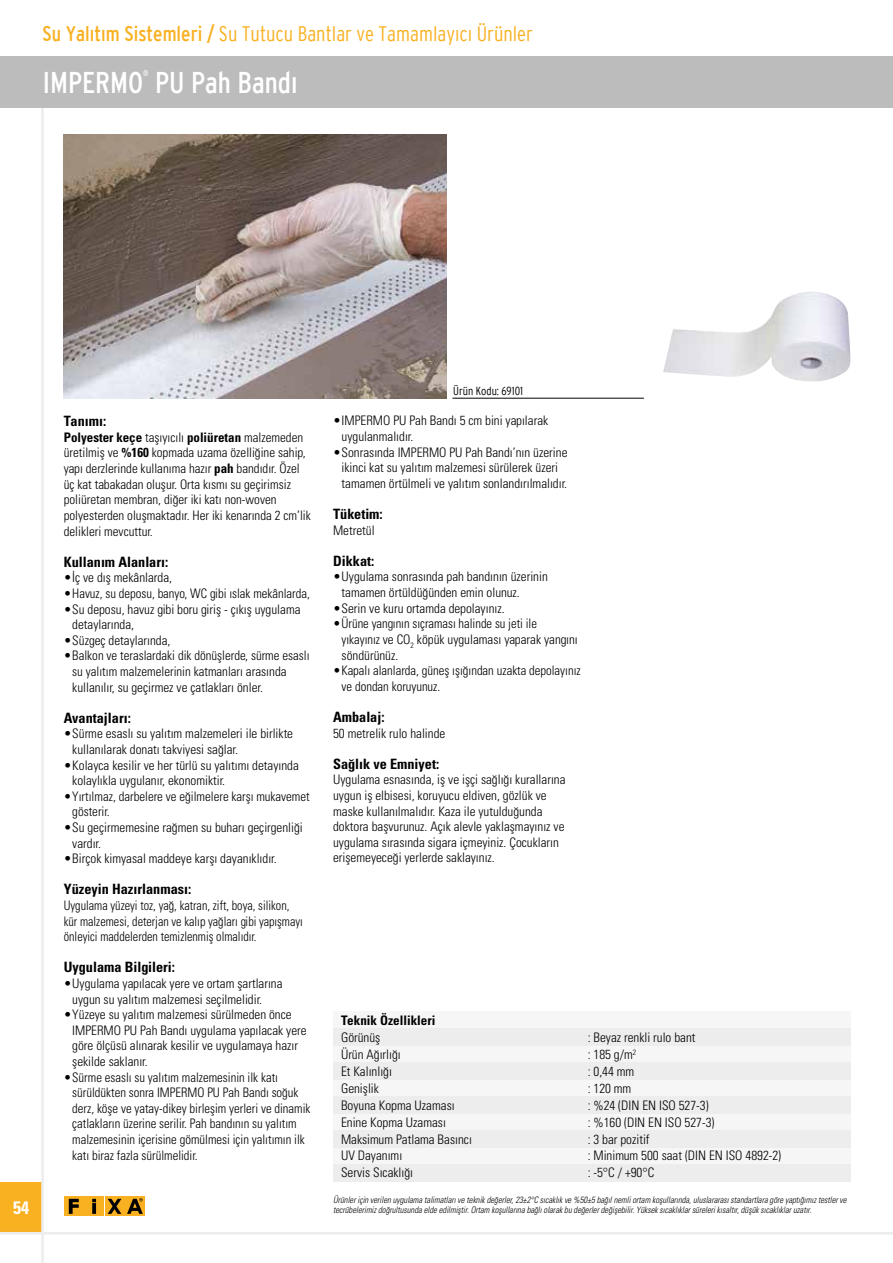
<style>
.page{position:relative;width:893px;height:1263px;background:#fff}
.page>*{position:absolute;margin:0;border:0;box-sizing:border-box;transform-origin:0 0}
.t1{font:condensed 30px "Interstate";color:#fff}
.t2{font:300 condensed 21px "Interstate";color:#f9b122}
.t3{font:18px "Univers Cond Bd Tr";color:#fff}
.t4{font:14.25px "Univers Cond Bd Tr";color:#000}
.t5{font:13.2px/15.6px "Univers Cond Light Tr";color:#000}
.t6{font:13.2px/15.6px "Univers Cond Light Tr";color:#000;scale:.93 1}
.t7{font:13.2px/15.6px "Univers Cond Light Tr";color:#000;scale:.96 1}
.t8{font:13.2px "Univers Cond Bd Tr";color:#000}
.t9{font:300 condensed 11.7px "Interstate";color:#000}
.t10{font:9px/9.3px "Univers Cond Light Ita Tr";color:#000;scale:.94 1}
.t11{font:condensed 8.25px "Interstate";color:#fff}
.s1{font-weight:400}
.s2{font-family:"Univers Cond Light Tr"}
.s3{font-family:"Univers Cond Bd Tr"}
</style>
<div class="page">
<div style="left:0;top:1182px;width:43px;height:51px;background:#f9b122"></div>
<hr style="left:0;top:1232px;width:893px;height:2px;background:#ededed">
<hr style="left:41px;top:60px;width:3px;height:1203px;background:#ededed">
<svg style="left:64px;top:1197px;width:19px;height:19px"></svg>
<svg style="left:69px;top:1199px;width:10px;height:15px"></svg>
<div style="left:85px;top:1197px;width:19px;height:19px;background:#f9b122"></div>
<svg style="left:92px;top:1203px;width:4px;height:11px"></svg>
<svg style="left:92px;top:1199px;width:4px;height:3px"></svg>
<div style="left:105px;top:1197px;width:19px;height:19px;background:#f9b122"></div>
<svg style="left:108px;top:1199px;width:13px;height:15px"></svg>
<div style="left:125px;top:1197px;width:19px;height:19px;background:#f9b122"></div>
<svg style="left:127px;top:1198px;width:16px;height:16px"></svg>
<div style="left:0;top:56px;width:893px;height:51px;background:#bcbcbc"></div>
<img style="left:663px;top:292px;width:188px;height:90px">
<img style="left:64px;top:135px;width:382px;height:263px">
<hr style="left:452px;top:398px;width:192px;height:1px;background:#000">
<div style="left:333px;top:1079px;width:517px;height:17px;background:#f6f6f6"></div>
<div style="left:333px;top:1113px;width:517px;height:17px;background:#f6f6f6"></div>
<div style="left:333px;top:1147px;width:517px;height:17px;background:#f6f6f6"></div>
<div style="left:333px;top:1045px;width:517px;height:17px;background:#f6f6f6"></div>
<div style="left:333px;top:1011px;width:517px;height:17px;background:#f6f6f6"></div>
<div style="left:333px;top:1096px;width:517px;height:17px;background:#ededed"></div>
<div style="left:333px;top:1130px;width:517px;height:17px;background:#ededed"></div>
<div style="left:333px;top:1164px;width:517px;height:17px;background:#ededed"></div>
<div style="left:333px;top:1062px;width:517px;height:17px;background:#ededed"></div>
<div style="left:333px;top:1028px;width:517px;height:17px;background:#ededed"></div>
<h2 class="t2" style="left:43px;top:22px;width:492px"><span class="s1">Su Yalıtım Sistemleri /</span> Su Tutucu Bantlar ve Tamamlayıcı Ürünler</h2>
<p class="t11" style="left:143px;top:69px;width:7px">®</p>
<h1 class="t1" style="left:43px;top:65px;width:256px">IMPERMO PU Pah Bandı</h1>
<h3 class="t3" style="left:13px;top:1196px;width:17px">54</h3>
<p class="t4" style="left:64px;top:412px;width:44px">Tan›m›:</p>
<p class="t8" style="left:64px;top:429px;width:241px">Polyester keçe <span class="s2">taş›y›c›l›</span> poliüretan <span class="s2">malzemeden</span></p>
<p class="t5" style="left:64px;top:445px;width:249px">üretilmiş ve <span class="s3">%160</span> kopmada uzama özelliğine sahip, yap› derzlerinde kullan›ma haz›r <span class="s3">pah</span> band›d›r. Özel üç kat tabakadan oluşur. Orta kısmı su geçirimsiz poliüretan membran, diğer iki katı non-woven polyesterden oluşmaktadır. Her iki kenarında 2 cm’lik delikleri mevcuttur.</p>
<p class="t4" style="left:64px;top:553px;width:106px">Kullan›m Alanlar›:</p>
<p class="t5" style="left:64px;top:570px;width:110px">•‹ç ve d›ş mekânlarda,</p>
<p class="t5" style="left:64px;top:585px;width:248px">•Havuz, su deposu, banyo, WC gibi ›slak mekânlarda,</p>
<p class="t5" style="left:72px;top:601px;width:230px;text-indent:-9px">•Su deposu, havuz gibi boru giriş - ç›k›ş uygulama detaylar›nda,</p>
<p class="t5" style="left:64px;top:632px;width:108px">•Süzgeç detaylar›nda,</p>
<p class="t5" style="left:72px;top:648px;width:239px;text-indent:-8px">•Balkon ve teraslardaki dik dönüşlerde, sürme esasl› su yal›t›m malzemelerinin katmanlar› aras›nda kullan›l›r, su geçirmez ve çatlaklar› önler.</p>
<p class="t4" style="left:64px;top:709px;width:69px">Avantajlar›:</p>
<p class="t5" style="left:72px;top:726px;width:222px;text-indent:-9px">•Sürme esasl› su yal›t›m malzemeleri ile birlikte kullan›larak donat› takviyesi sağlar.</p>
<p class="t5" style="left:72px;top:757px;width:228px;text-indent:-9px">•Kolayca kesilir ve her türlü su yal›t›m› detay›nda kolayl›kla uygulan›r, ekonomiktir.</p>
<p class="t5" style="left:72px;top:788px;width:239px;text-indent:-9px">•Y›rt›lmaz, darbelere ve eğilmelere karş› mukavemet gösterir.</p>
<p class="t5" style="left:72px;top:819px;width:232px;text-indent:-9px">•Su geçirmemesine rağmen su buhar› geçirgenliği vard›r.</p>
<p class="t5" style="left:64px;top:850px;width:214px">•Birçok kimyasal maddeye karş› dayan›kl›d›r.</p>
<p class="t4" style="left:64px;top:880px;width:129px">Yüzeyin Haz›rlanmas›:</p>
<p class="t6" style="left:64px;top:897px;width:259px">Uygulama yüzeyi toz, yağ, katran, zift, boya, silikon, kür malzemesi, deterjan ve kal›p yağlar› gibi yap›şmay› önleyici maddelerden temizlenmiş olmal›d›r.</p>
<p class="t4" style="left:64px;top:958px;width:113px">Uygulama Bilgileri:</p>
<p class="t5" style="left:72px;top:975px;width:212px;text-indent:-9px">•Uygulama yap›lacak yere ve ortam şartlar›na uygun su yal›t›m malzemesi seçilmelidir.</p>
<p class="t5" style="left:72px;top:1006px;width:236px;text-indent:-9px">•Yüzeye su yal›t›m malzemesi sürülmeden önce IMPERMO PU Pah Band› uygulama yap›lacak yere göre ölçüsü al›narak kesilir ve uygulamaya haz›r şekilde saklan›r.</p>
<p class="t5" style="left:72px;top:1069px;width:240px;text-indent:-9px">•Sürme esasl› su yal›t›m malzemesinin ilk kat› sürüldükten sonra IMPERMO PU Pah Band› soğuk derz, köşe ve yatay-dikey birleşim yerleri ve dinamik çatlaklar›n üzerine serilir. Pah band›n›n su yal›t›m malzemesinin içerisine gömülmesi için yal›t›m›n ilk kat› biraz fazla sürülmelidir.</p>
<p class="t9" style="left:453px;top:384px;width:71px">Ürün Kodu: 69101</p>
<p class="t5" style="left:342px;top:413px;width:208px;text-indent:-9px">•IMPERMO PU Pah Band› 5 cm bini yap›larak uygulanmal›d›r.</p>
<p class="t5" style="left:342px;top:444px;width:227px;text-indent:-9px">•Sonras›nda IMPERMO PU Pah Band›’n›n üzerine ikinci kat su yal›t›m malzemesi sürülerek üzeri tamamen örtülmeli ve yal›t›m sonland›r›lmal›d›r.</p>
<p class="t4" style="left:333px;top:505px;width:51px">Tüketim:</p>
<p class="t5" style="left:333px;top:522px;width:43px">Metretül</p>
<p class="t4" style="left:333px;top:552px;width:43px">Dikkat:</p>
<p class="t5" style="left:342px;top:569px;width:208px;text-indent:-9px">•Uygulama sonras›nda pah band›n›n üzerinin tamamen örtüldüğünden emin olunuz.</p>
<p class="t5" style="left:333px;top:600px;width:173px">•Serin ve kuru ortamda depolay›n›z.</p>
<p class="t7" style="left:342px;top:616px;width:248px;text-indent:-8px">•Ürüne yang›n›n s›çramas› halinde su jeti ile y›kay›n›z ve CO<sub>2</sub> köpük uygulamas› yaparak yang›n› söndürünüz.</p>
<p class="t5" style="left:342px;top:662px;width:241px;text-indent:-9px">•Kapal› alanlarda, güneş ›ş›ğ›ndan uzakta depolay›n›z ve dondan koruyunuz.</p>
<p class="t4" style="left:333px;top:708px;width:53px">Ambalaj:</p>
<p class="t5" style="left:333px;top:725px;width:114px">50 metrelik rulo halinde</p>
<p class="t4" style="left:333px;top:755px;width:108px">Sağl›k ve Emniyet:</p>
<p class="t5" style="left:333px;top:772px;width:234px">Uygulama esnasında, iş ve işçi sağlığı kurallarına uygun iş elbisesi, koruyucu eldiven, gözlük ve maske kullanılmalıdır. Kaza ile yutulduğunda doktora başvurunuz. Aç›k alevle yaklaşmay›n›z ve uygulama s›ras›nda sigara içmeyiniz. Çocuklar›n erişemeyeceği yerlerde saklay›n›z.</p>
<p class="t8" style="left:341px;top:1012px;width:96px">Teknik Özellikleri</p>
<p class="t5" style="left:341px;top:1029px;width:41px">Görünüş</p>
<p class="t5" style="left:588px;top:1029px;width:109px">: Beyaz renkli rulo bant</p>
<p class="t5" style="left:341px;top:1046px;width:61px">Ürün Ağ›rl›ğ›</p>
<p class="t5" style="left:588px;top:1046px;width:50px">: 185 g/m<sup>2</sup></p>
<p class="t5" style="left:341px;top:1063px;width:53px">Et Kal›nl›ğ›</p>
<p class="t5" style="left:588px;top:1063px;width:48px">: 0,44 mm</p>
<p class="t5" style="left:341px;top:1080px;width:39px">Genişlik</p>
<p class="t5" style="left:588px;top:1080px;width:45px">: 120 mm</p>
<p class="t5" style="left:341px;top:1097px;width:115px">Boyuna Kopma Uzamas›</p>
<p class="t5" style="left:588px;top:1097px;width:122px">: %24 (DIN EN ISO 527-3)</p>
<p class="t5" style="left:341px;top:1114px;width:106px">Enine Kopma Uzamas›</p>
<p class="t5" style="left:588px;top:1114px;width:128px">: %160 (DIN EN ISO 527-3)</p>
<p class="t5" style="left:341px;top:1131px;width:132px">Maksimum Patlama Bas›nc›</p>
<p class="t5" style="left:588px;top:1131px;width:63px">: 3 bar pozitif</p>
<p class="t5" style="left:341px;top:1148px;width:63px">UV Dayan›m›</p>
<p class="t5" style="left:588px;top:1148px;width:195px">: Minimum 500 saat (DIN EN ISO 4892-2)</p>
<p class="t5" style="left:341px;top:1165px;width:74px">Servis S›cakl›ğ›</p>
<p class="t5" style="left:588px;top:1165px;width:68px">: -5°C / +90°C</p>
<p class="t10" style="left:333px;top:1195px;width:548px">Ürünler için verilen uygulama talimatlar› ve teknik değerler, 23±2°C s›cakl›k ve %50±5 bağ›l nemli ortam koşullar›nda, uluslararas› standartlara göre yapt›ğ›m›z testler ve tecrübelerimiz doğrultusunda elde edilmiştir. Ortam koşullar›na bağl› olarak bu değerler değişebilir. Yüksek s›cakl›klar süreleri k›salt›r, düşük s›cakl›klar uzat›r.</p>
</div>
